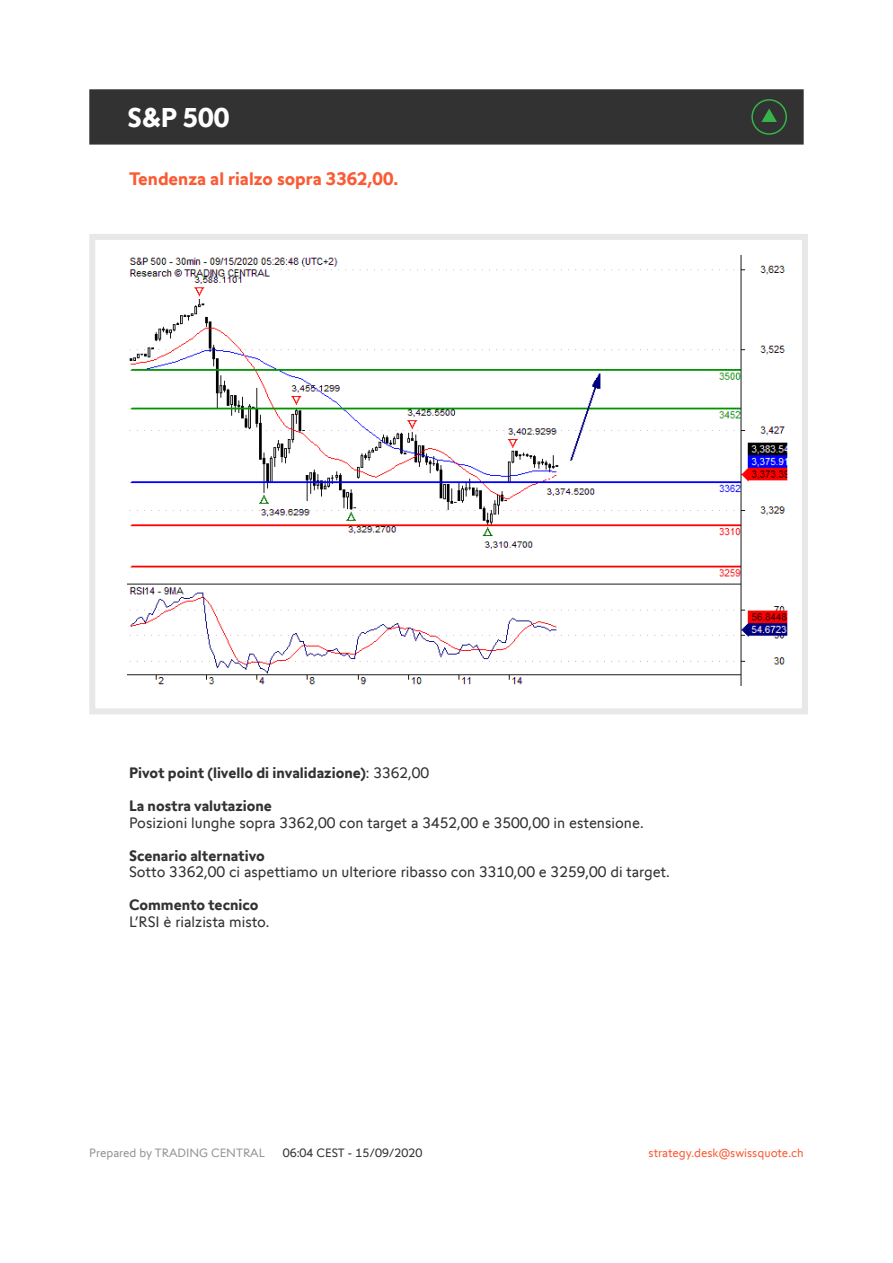
<style>
.page{position:relative;width:893px;height:1263px;background:#fff}
.page>*{position:absolute;margin:0;border:0;box-sizing:border-box;transform-origin:0 0}
.t1{font:700 27px "Swissquote CT";color:#fff}
.t2{font:700 18px "Swissquote CT";color:#fa5b35}
.t3{font:15px "Swissquote CT";color:#323232}
.t4{font:700 15px "Swissquote CT";color:#323232}
.t5{font:12px "Swissquote CT";color:#fa5b35}
.t6{font:12px "Swissquote CT";color:#939598}
.t7{font:12px "Swissquote CT";color:#323232}
.s1{font-weight:400}
</style>
<div class="page">
<div style="left:89px;top:234px;width:719px;height:480px;border:6px solid #e9e8e7"></div>
<div style="left:89px;top:89px;width:715px;height:56px;background:#323232;border:2px solid #323232"></div>
<img style="left:128px;top:255px;width:660px;height:430px">
<svg style="left:751px;top:99px;width:36px;height:36px"></svg>
<h1 class="t1" style="left:128px;top:101px;width:103px">S&amp;P 500</h1>
<p class="t2" style="left:129px;top:168px;width:271px">Tendenza al rialzo sopra 3362,00.</p>
<p class="t4" style="left:129px;top:764px;width:302px">Pivot point (livello di invalidazione)<span class="s1">: 3362,00</span></p>
<p class="t4" style="left:129px;top:797px;width:144px">La nostra valutazione</p>
<p class="t3" style="left:129px;top:814px;width:516px">Posizioni lunghe sopra 3362,00 con target a 3452,00 e 3500,00 in estensione.</p>
<p class="t4" style="left:129px;top:846px;width:137px">Scenario alternativo</p>
<p class="t3" style="left:129px;top:863px;width:542px">Sotto 3362,00 ci aspettiamo un ulteriore ribasso con 3310,00 e 3259,00 di target.</p>
<p class="t4" style="left:129px;top:896px;width:131px">Commento tecnico</p>
<p class="t3" style="left:129px;top:913px;width:142px">L’RSI è rialzista misto.</p>
<p class="t6" style="left:89px;top:1145px;width:177px">Prepared by TRADING CENTRAL</p>
<p class="t7" style="left:283px;top:1145px;width:141px">06:04 CEST - 15/09/2020</p>
<p class="t5" style="left:649px;top:1145px;width:157px">strategy.desk@swissquote.ch</p>
</div>
